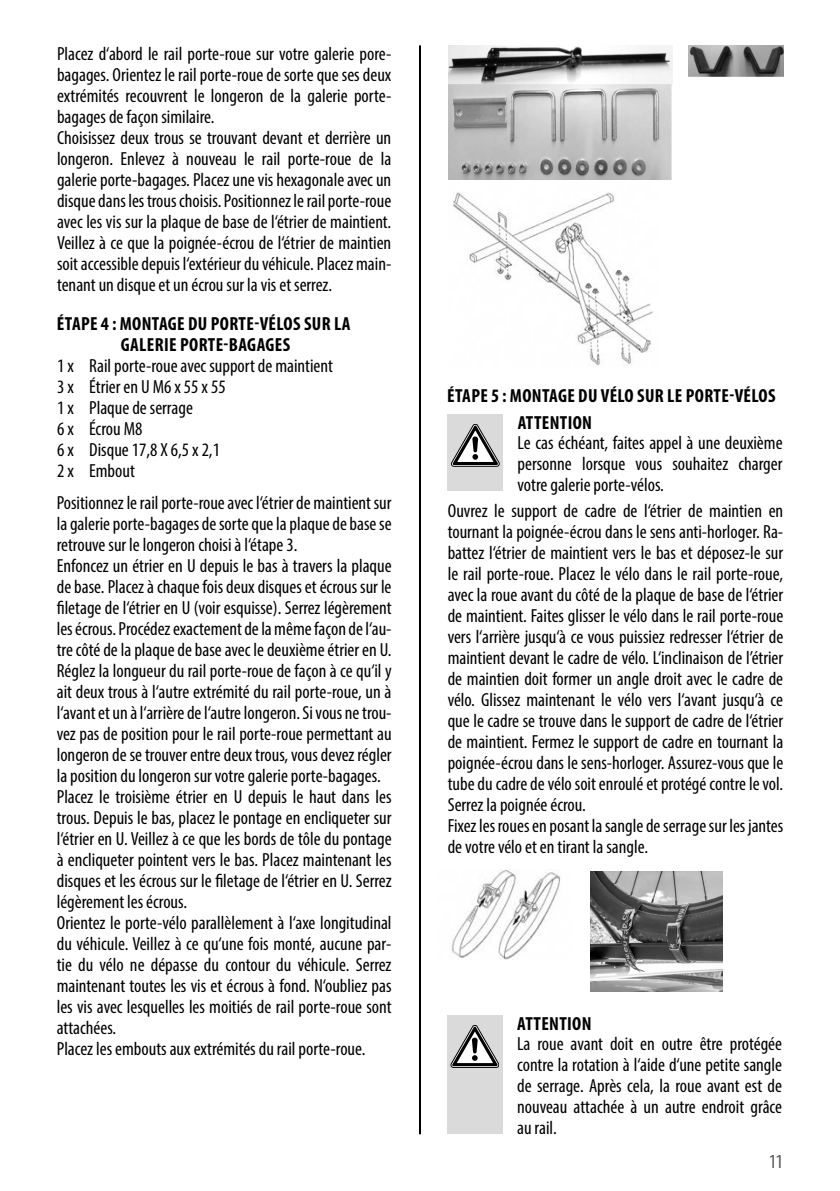
<style>
.page{position:relative;width:840px;height:1191px;background:#fff}
.page>*{position:absolute;margin:0;border:0;box-sizing:border-box;transform-origin:0 0}
.t1{font:condensed 20px "Myriad Pro";color:#575757}
.t2{font:condensed 19px/21px "Myriad Pro";color:#000}
.t3{font:700 condensed 19px/21px "Myriad Pro";letter-spacing:.02em;color:#000;text-align:center}
</style>
<div class="page">
<hr style="left:419px;top:45px;width:2px;height:1089px;background:#000">
<img style="left:448px;top:45px;width:224px;height:134px">
<img style="left:688px;top:45px;width:94px;height:32px">
<img style="left:453px;top:192px;width:200px;height:174px">
<img style="left:451px;top:870px;width:110px;height:89px">
<img style="left:590px;top:871px;width:132px;height:121px">
<div style="left:447px;top:414px;width:55px;height:77px;background:#dadada"></div>
<svg style="left:451px;top:424px;width:48px;height:42px"></svg>
<div style="left:447px;top:1015px;width:55px;height:119px;background:#dadada"></div>
<svg style="left:450px;top:1025px;width:48px;height:42px"></svg>
<p class="t2" style="left:57px;top:43px;width:335px">Placez d‘abord le rail porte-roue sur votre galerie pore&shy;bagages. Orientez le rail porte-roue de sorte que ses deux extrémités recouvrent le longeron de la galerie porte&shy;bagages de façon similaire.<br>Choisissez deux trous se trouvant devant et derrière un longeron. Enlevez à nouveau le rail porte-roue de la galerie porte-bagages. Placez une vis hexagonale avec un disque dans les trous choisis. Positionnez le rail porte-roue avec les vis sur la plaque de base de l‘étrier de maintient.<br>Veillez à ce que la poignée-écrou de l‘étrier de maintien soit accessible depuis l‘extérieur du véhicule. Placez main&shy;tenant un disque et un écrou sur la vis et serrez.</p>
<p class="t3" style="left:57px;top:313px;width:295px">ÉTAPE 4 : MONTAGE DU PORTE-VÉLOS SUR LA<br>GALERIE PORTE-BAGAGES</p>
<p class="t2" style="left:57px;top:355px;width:277px">1 x Rail porte-roue avec support de maintient<br>3 x Étrier en U M6 x 55 x 55<br>1 x Plaque de serrage<br>6 x Écrou M8<br>6 x Disque 17,8 X 6,5 x 2,1<br>2 x Embout</p>
<p class="t2" style="left:57px;top:492px;width:336px">Positionnez le rail porte-roue avec l‘étrier de maintient sur</p>
<p class="t2" style="left:57px;top:513px;width:336px">la galerie porte-bagages de sorte que la plaque de base se</p>
<p class="t2" style="left:57px;top:534px;width:242px">retrouve sur le longeron choisi à l‘étape 3.</p>
<p class="t2" style="left:57px;top:555px;width:336px">Enfoncez un étrier en U depuis le bas à travers la plaque</p>
<p class="t2" style="left:57px;top:576px;width:336px">de base. Placez à chaque fois deux disques et écrous sur le</p>
<p class="t2" style="left:65px;top:597px;width:328px">letage de l‘étrier en U (voir esquisse). Serrez légèrement</p>
<p class="t2" style="left:57px;top:618px;width:336px">les écrous. Procédez exactement de la même façon de l‘au-</p>
<p class="t2" style="left:57px;top:639px;width:336px">tre côté de la plaque de base avec le deuxième étrier en U.</p>
<p class="t2" style="left:57px;top:660px;width:336px">Réglez la longueur du rail porte-roue de façon à ce qu‘il y</p>
<p class="t2" style="left:57px;top:681px;width:336px">ait deux trous à l‘autre extrémité du rail porte-roue, un à</p>
<p class="t2" style="left:57px;top:702px;width:336px">l‘avant et un à l‘arrière de l‘autre longeron. Si vous ne trou-</p>
<p class="t2" style="left:57px;top:723px;width:336px">vez pas de position pour le rail porte-roue permettant au</p>
<p class="t2" style="left:57px;top:744px;width:336px">longeron de se trouver entre deux trous, vous devez régler</p>
<p class="t2" style="left:57px;top:765px;width:325px">la position du longeron sur votre galerie porte-bagages.</p>
<p class="t2" style="left:57px;top:786px;width:336px">Placez le troisième étrier en U depuis le haut dans les</p>
<p class="t2" style="left:57px;top:807px;width:336px">trous. Depuis le bas, placez le pontage en encliqueter sur</p>
<p class="t2" style="left:57px;top:828px;width:336px">l‘étrier en U. Veillez à ce que les bords de tôle du pontage</p>
<p class="t2" style="left:57px;top:849px;width:336px">à encliqueter pointent vers le bas. Placez maintenant les</p>
<p class="t2" style="left:57px;top:870px;width:336px">disques et les écrous sur le letage de l‘étrier en U. Serrez</p>
<p class="t2" style="left:57px;top:891px;width:132px">légèrement les écrous.</p>
<p class="t2" style="left:57px;top:912px;width:336px">Orientez le porte-vélo parallèlement à l‘axe longitudinal</p>
<p class="t2" style="left:57px;top:933px;width:336px">du véhicule. Veillez à ce qu‘une fois monté, aucune par-</p>
<p class="t2" style="left:57px;top:954px;width:336px">tie du vélo ne dépasse du contour du véhicule. Serrez</p>
<p class="t2" style="left:57px;top:975px;width:336px">maintenant toutes les vis et écrous à fond. N‘oubliez pas</p>
<p class="t2" style="left:57px;top:996px;width:336px">les vis avec lesquelles les moitiés de rail porte-roue sont</p>
<p class="t2" style="left:57px;top:1016px;width:61px">attachées.</p>
<p class="t2" style="left:57px;top:1037px;width:310px">Placez les embouts aux extrémités du rail porte-roue.</p>
<p class="t3" style="left:447px;top:385px;width:330px">ÉTAPE 5 : MONTAGE DU VÉLO SUR LE PORTE-VÉLOS</p>
<p class="t3" style="left:517px;top:411px;width:76px">ATTENTION</p>
<p class="t2" style="left:517px;top:432px;width:266px;text-align:justify">Le cas échéant, faites appel à une deuxième personne lorsque vous souhaitez charger votre galerie porte-vélos.</p>
<p class="t2" style="left:447px;top:500px;width:337px">Ouvrez le support de cadre de l‘étrier de maintien en tournant la poignée-écrou dans le sens anti-horloger. Ra&shy;battez l‘étrier de maintient vers le bas et déposez-le sur le rail porte-roue. Placez le vélo dans le rail porte-roue, avec la roue avant du côté de la plaque de base de l‘étrier de maintient. Faites glisser le vélo dans le rail porte-roue vers l‘arrière jusqu‘à ce vous puissiez redresser l‘étrier de maintient devant le cadre de vélo. L‘inclinaison de l’étrier de maintien doit former un angle droit avec le cadre de vélo. Glissez maintenant le vélo vers l‘avant jusqu‘à ce que le cadre se trouve dans le support de cadre de l‘étrier de maintient. Fermez le support de cadre en tournant la poignée-écrou dans le sens-horloger. Assurez-vous que le tube du cadre de vélo soit enroulé et protégé contre le vol.<br>Serrez la poignée écrou.<br>Fixez les roues en posant la sangle de serrage sur les jantes de votre vélo et en tirant la sangle.</p>
<p class="t3" style="left:517px;top:1012px;width:76px">ATTENTION</p>
<p class="t2" style="left:517px;top:1033px;width:266px;text-align:justify">La roue avant doit en outre être protégée contre la rotation à l‘aide d‘une petite sangle de serrage. Après cela, la roue avant est de nouveau attachée à un autre endroit grâce au rail.</p>
<p class="t1" style="left:768px;top:1149px;width:16px">11</p>
</div>
